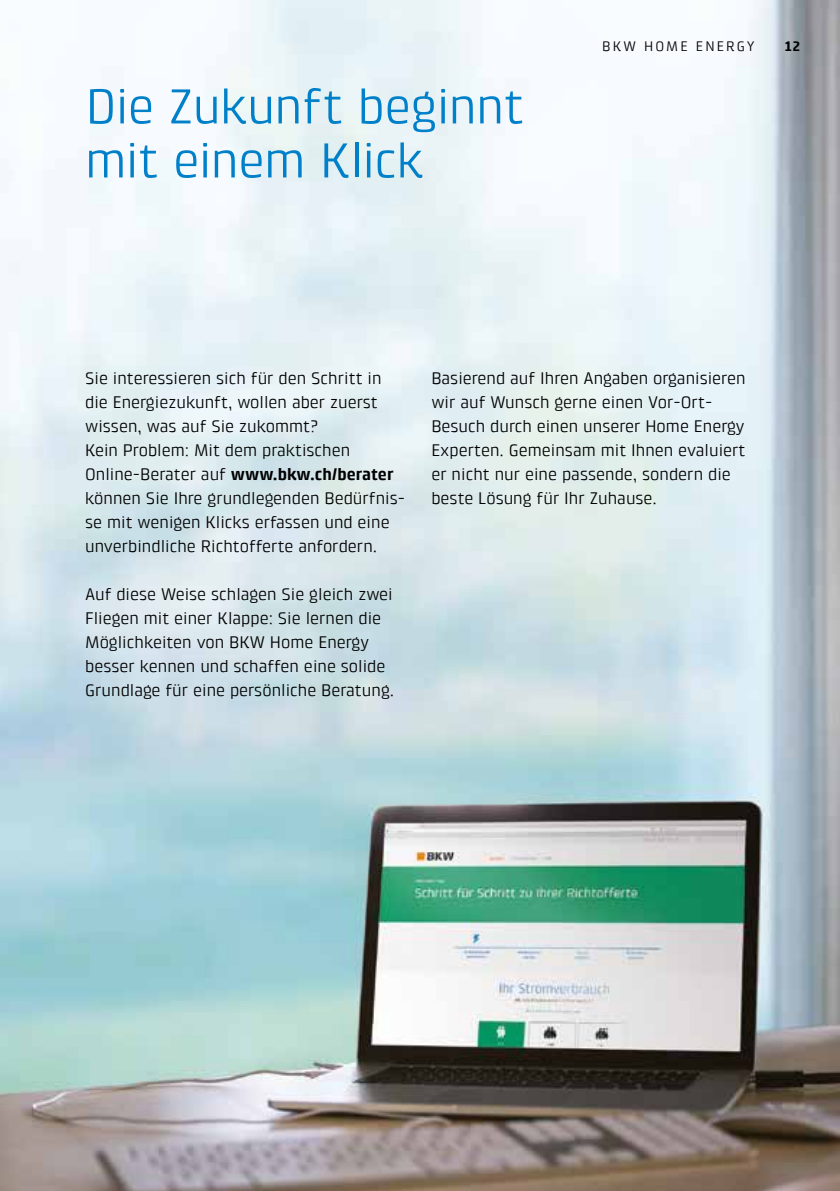
<style>
.page{position:relative;width:840px;height:1191px;background:#fff}
.page>*{position:absolute;margin:0;border:0;box-sizing:border-box;transform-origin:0 0}
.t1{font:50px/54px "Klint Pro";letter-spacing:-.01em;color:#0080c8}
.t2{font:17px/24px "Klint Pro";color:#000}
.t3{font:14px "Klint Pro";letter-spacing:.15em;color:#000}
.t4{font:700 14px "Klint Pro";color:#000}
.s1{font-weight:700}
</style>
<div class="page">
<img style="left:0;top:0;width:839px;height:1191px">
<h1 class="t1" style="left:85px;top:79px;width:440px">Die Zukunft beginnt mit einem Klick</h1>
<p class="t3" style="left:602px;top:38px;width:154px">BKW HOME ENERGY</p>
<p class="t4" style="left:784px;top:38px;width:17px">12</p>
<p class="t2" style="left:85px;top:366px;width:321px">Sie interessieren sich für den Schritt in die Energiezukunft, wollen aber zuerst wissen, was auf Sie zukommt?<br>Kein Problem: Mit dem praktischen Online-Berater auf <span class="s1">www.bkw.ch/berater </span>können Sie Ihre grundlegenden Bedürfnis&shy;se mit wenigen Klicks erfassen und eine unverbindliche Richtofferte anfordern.</p>
<p class="t2" style="left:85px;top:582px;width:310px">Auf diese Weise schlagen Sie gleich zwei Fliegen mit einer Klappe: Sie lernen die Möglichkeiten von BKW Home Energy besser kennen und schaffen eine solide Grundlage für eine persönliche Beratung.</p>
<p class="t2" style="left:431px;top:366px;width:315px">Basierend auf Ihren Angaben organisieren wir auf Wunsch gerne einen Vor-Ort-Besuch durch einen unserer Home Energy Experten. Gemeinsam mit Ihnen evaluiert er nicht nur eine passende, sondern die beste Lösung für Ihr Zuhause.</p>
</div>
